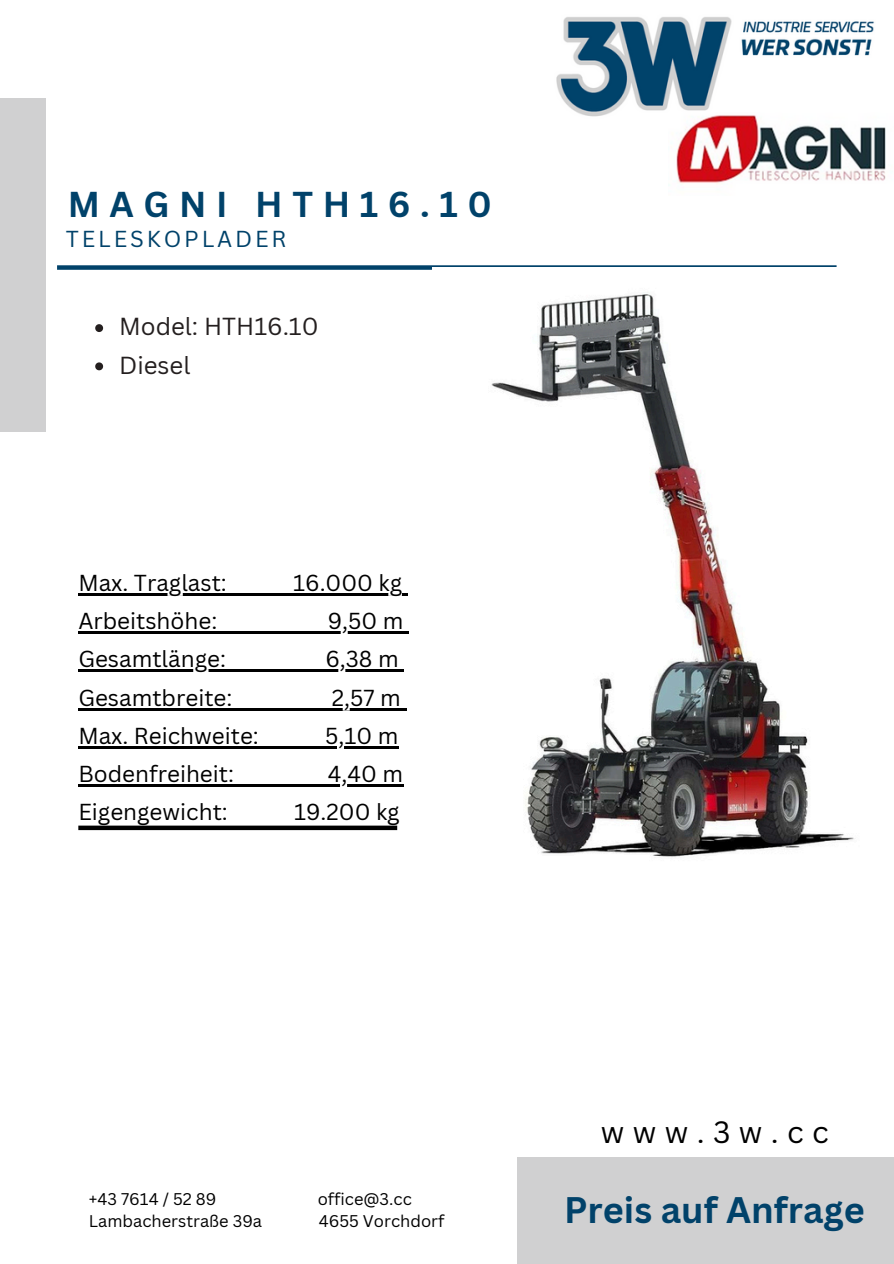
<style>
.page{position:relative;width:894px;height:1264px;background:#fff}
.page>*{position:absolute;margin:0;border:0;box-sizing:border-box;transform-origin:0 0}
.t1{font:700 36px "Canva Sans";color:#01426a}
.t2{font:700 34.95px "Canva Sans";letter-spacing:.275em;color:#01426a}
.t3{font:30px "Canva Sans";letter-spacing:.28em;color:#000}
.t4{font:24px/38.2px "Canva Sans";color:#241f1f}
.t5{font:22.5px "Canva Sans";color:#000}
.t6{font:22.5px "Canva Sans";letter-spacing:.125em;color:#01426a}
.t7{font:16.5px "Canva Sans";color:#000}
</style>
<div class="page">
<img style="left:556px;top:17px;width:319px;height:100px">
<div style="left:57px;top:265px;width:779px;height:5px;background:#01426a"></div>
<div style="left:517px;top:1156px;width:376px;height:107px;background:#d0d0d1"></div>
<div style="left:0;top:99px;width:46px;height:333px;background:#d0d0d1"></div>
<div style="left:78px;top:825px;width:319px;height:5px;background:#000"></div>
<img style="left:668px;top:112px;width:218px;height:74px">
<img style="left:432px;top:267px;width:422px;height:590px">
<hr style="left:78px;top:593px;width:149px;height:2px;background:#000">
<hr style="left:227px;top:593px;width:66px;height:2px;background:#000">
<hr style="left:293px;top:593px;width:109px;height:2px;background:#000">
<hr style="left:78px;top:631px;width:139px;height:2px;background:#000">
<hr style="left:217px;top:631px;width:111px;height:2px;background:#000">
<hr style="left:328px;top:631px;width:75px;height:2px;background:#000">
<svg style="left:403px;top:631px;width:6px;height:2px"></svg>
<hr style="left:78px;top:669px;width:148px;height:3px;background:#000">
<hr style="left:226px;top:669px;width:99px;height:3px;background:#000">
<hr style="left:325px;top:669px;width:73px;height:3px;background:#000">
<svg style="left:398px;top:669px;width:6px;height:3px"></svg>
<hr style="left:78px;top:708px;width:154px;height:2px;background:#000">
<hr style="left:232px;top:708px;width:100px;height:2px;background:#000">
<hr style="left:332px;top:708px;width:69px;height:2px;background:#000">
<hr style="left:78px;top:746px;width:181px;height:2px;background:#000">
<hr style="left:259px;top:746px;width:66px;height:2px;background:#000">
<hr style="left:325px;top:746px;width:73px;height:2px;background:#000">
<hr style="left:78px;top:784px;width:156px;height:2px;background:#000">
<hr style="left:234px;top:784px;width:94px;height:2px;background:#000">
<hr style="left:328px;top:784px;width:75px;height:2px;background:#000">
<svg style="left:95px;top:324px;width:8px;height:8px"></svg>
<svg style="left:95px;top:362px;width:8px;height:8px"></svg>
<h2 class="t2" style="left:68px;top:179px;width:425px">MAGNI HTH16.10</h2>
<p class="t6" style="left:66px;top:223px;width:222px">TELESKOPLADER</p>
<p class="t4" style="left:119px;top:307px;width:201px">Model: HTH16.10<br>Diesel</p>
<p class="t5" style="left:78px;top:566px;width:150px">Max. Traglast:</p>
<p class="t5" style="left:293px;top:566px;width:110px">16.000 kg</p>
<p class="t5" style="left:78px;top:605px;width:140px">Arbeitshöhe:</p>
<p class="t5" style="left:328px;top:605px;width:77px">9,50 m</p>
<p class="t5" style="left:78px;top:643px;width:149px">Gesamtlänge:</p>
<h5 class="t5" style="left:325px;top:643px;width:75px">6,38 m</h5>
<h5 class="t5" style="left:78px;top:681px;width:155px">Gesamtbreite:</h5>
<p class="t5" style="left:332px;top:681px;width:70px">2,57 m</p>
<p class="t5" style="left:78px;top:719px;width:182px">Max. Reichweite:</p>
<p class="t5" style="left:325px;top:719px;width:75px">5,10 m</p>
<p class="t5" style="left:78px;top:758px;width:157px">Bodenfreiheit:</p>
<h3 class="t5" style="left:328px;top:758px;width:77px">4,40 m</h3>
<h3 class="t5" style="left:78px;top:796px;width:151px">Eigengewicht:</h3>
<h3 class="t5" style="left:294px;top:796px;width:107px">19.200 kg</h3>
<p class="t7" style="left:89px;top:1187px;width:129px">+43 7614 / 52 89</p>
<p class="t7" style="left:317px;top:1187px;width:96px">office@3.cc</p>
<p class="t7" style="left:89px;top:1209px;width:175px">Lambacherstraße 39a</p>
<p class="t7" style="left:319px;top:1209px;width:127px">4655 Vorchdorf</p>
<h3 class="t3" style="left:600px;top:1110px;width:229px">www.3w.cc</h3>
<h1 class="t1" style="left:564px;top:1183px;width:302px">Preis auf Anfrage</h1>
</div>
